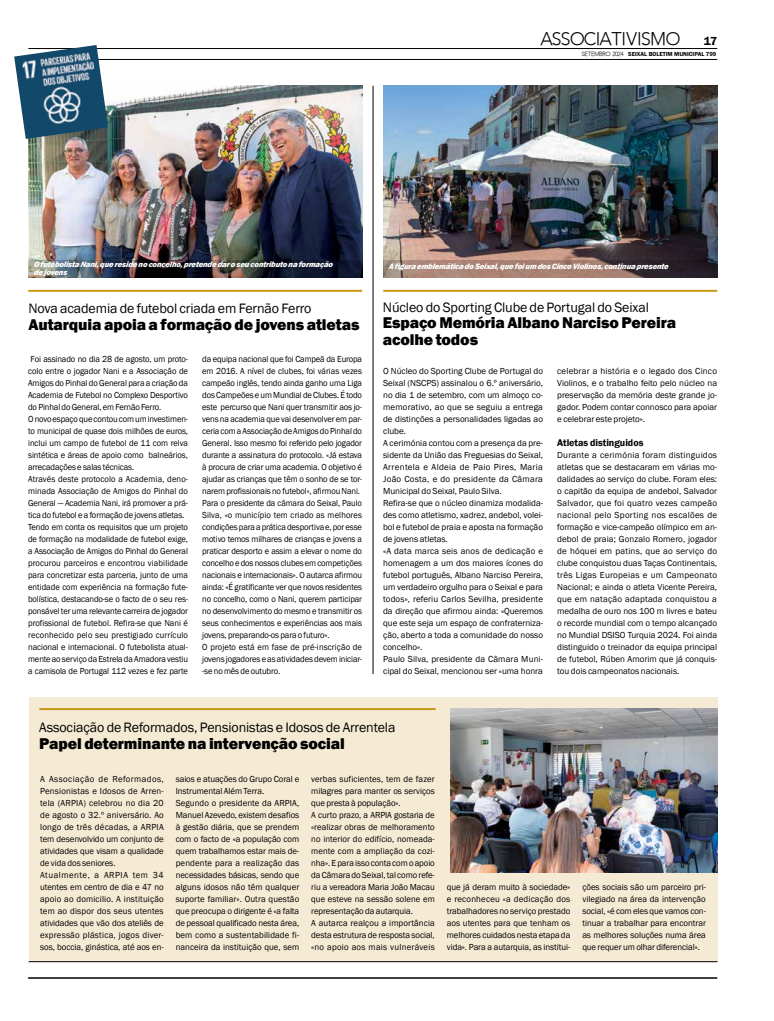
<style>
.page{position:relative;width:774px;height:1021px;background:#fff}
.page>*{position:absolute;margin:0;border:0;box-sizing:border-box;transform-origin:0 0}
.t1{font:18px "Expo Light S Si";color:#000}
.t2{font:800 16px/16.8px "Franklin Gothic";letter-spacing:-.005em;color:#000}
.t3{font:14px "Franklin Gothic";letter-spacing:-.01em;color:#000}
.t4{font:600 12px "Franklin Gothic";color:#000}
.t5{font:600 10px "Franklin Gothic";letter-spacing:-.005em;color:#000}
.t6{font:9px/12px "Franklin Gothic";letter-spacing:-.005em;color:#000;text-align:justify}
.t7{font:9px/12px "Franklin Gothic";letter-spacing:-.005em;color:#000;scale:.95 1}
.t8{font:9px/12px "Franklin Gothic";letter-spacing:.015em;color:#000}
.t9{font:italic 800 8px/8px "Franklin Gothic";letter-spacing:-.02em;color:#fff}
.t10{font:600 6px "Franklin Gothic";color:#000}
.s1{font-family:"Expo Light S Si";font-weight:400}
</style>
<div class="page">
<hr style="left:28px;top:59px;width:689px;height:1px;background:#000">
<hr style="left:28px;top:48px;width:689px;height:1px;background:#000">
<hr style="left:28px;top:977px;width:689px;height:1px;background:#000">
<div style="left:29px;top:697px;width:688px;height:264px;background:#f5ead4"></div>
<hr style="left:29px;top:961px;width:688px;height:1px;background:#000">
<img style="left:450px;top:708px;width:267px;height:164px">
<img style="left:29px;top:86px;width:333px;height:175px">
<img style="left:384px;top:86px;width:333px;height:174px">
<hr style="left:39px;top:708px;width:397px;height:2px;background:#c89913">
<hr style="left:28px;top:290px;width:334px;height:2px;background:#c89913">
<hr style="left:383px;top:290px;width:334px;height:2px;background:#c89913">
<hr style="left:373px;top:86px;width:1px;height:588px;background:#000">
<img style="left:14px;top:45px;width:94px;height:94px">
<img style="left:29px;top:261px;width:333px;height:17px">
<svg style="left:384px;top:260px;width:333px;height:17px;background:#83675f"></svg>
<h1 class="t1" style="left:541px;top:28px;width:141px">ASSOCIATIVISMO</h1>
<h3 class="t4" style="left:704px;top:34px;width:15px">17</h3>
<p class="t10" style="left:582px;top:50px;width:136px"><span class="s1">SETEMBRO 2024</span> SEIXAL BOLETIM MUNICIPAL 799</p>
<p class="t9" style="left:34px;top:261px;width:302px">O futebolista Nani, que reside no concelho, pretende daro seu contributo na formação de jovens</p>
<p class="t9" style="left:388px;top:262px;width:283px">A figura emblemática do Seixal, que foium dos Cinco Violinos, continua presente</p>
<h3 class="t3" style="left:28px;top:300px;width:285px">Nova academia de futebol criada em Fernão Ferro</h3>
<h2 class="t2" style="left:28px;top:316px;width:333px">Autarquia apoia a formação de jovens atletas</h2>
<h3 class="t3" style="left:383px;top:298px;width:267px">Núcleo do Sporting Clube de Portugal do Seixal</h3>
<h2 class="t2" style="left:383px;top:314px;width:295px">Espaço Memória Albano Narciso Pereira acolhe todos</h2>
<p class="t7" style="left:28px;top:353px;width:170px">Foi assinado no dia 28 de agosto, um proto&shy;colo entre o jogador Nani e a Associação de Amigos do Pinhal do General para a criação da Academia de Futebol no Complexo Desportivo do Pinhal do General, em Fernão Ferro.<br>O novo espaço que contou com um investimen&shy;to municipal de quase dois milhões de euros, inclui um campo de futebol de 11 com relva sintética e áreas de apoio como balneários, arrecadações e salas técnicas.<br>Através deste protocolo a Academia, deno&shy;minada Associação de Amigos do Pinhal do General — Academia Nani, irá promover a prá&shy;tica do futebol e a formação de jovens atletas.<br>Tendo em conta os requisitos que um projeto de formação na modalidade de futebol exige, a Associação de Amigos do Pinhal do General procurou parceiros e encontrou viabilidade para concretizar esta parceria, junto de uma entidade com experiência na formação fute&shy;bolística, destacando-se o facto de o seu res&shy;ponsável ter uma relevante carreira de jogador profissional de futebol. Refira-se que Nani é reconhecido pelo seu prestigiado currículo nacional e internacional. O futebolista atual&shy;mente ao serviço da Estrela da Amadora vestiu a camisola de Portugal 112 vezes e fez parte</p>
<p class="t7" style="left:202px;top:353px;width:170px">da equipa nacional que foi Campeã da Europa em 2016. A nível de clubes, foi várias vezes campeão inglês, tendo ainda ganho uma Liga dos Campeões e um Mundial de Clubes. É todo este percurso que Nani quer transmitir aos jo&shy;vens na academia que vai desenvolver em par&shy;ceria com a Associação de Amigos do Pinhal do General. Isso mesmo foi referido pelo jogador durante a assinatura do protocolo. «Já estava à procura de criar uma academia. O objetivo é ajudar as crianças que têm o sonho de se tor&shy;narem profissionais no futebol», afirmou Nani.<br>Para o presidente da câmara do Seixal, Paulo Silva, «o município tem criado as melhores condições para a prática desportiva e, por esse motivo temos milhares de crianças e jovens a praticar desporto e assim a elevar o nome do concelho e dos nossos clubes em competições nacionais e internacionais». O autarca afirmou ainda: «É gratificante ver que novos residentes no concelho, como o Nani, querem participar no desenvolvimento do mesmo e transmitir os seus conhecimentos e experiências aos mais jovens, preparando-os para o futuro».<br>O projeto está em fase de pré-inscrição de jovens jogadores e as atividades devem iniciar--se no mês de outubro.</p>
<p class="t6" style="left:383px;top:365px;width:161px;text-align:left">O Núcleo do Sporting Clube de Portugal do Seixal (NSCPS) assinalou o 6.º aniversário, no dia 1 de setembro, com um almoço co&shy;memorativo, ao que se seguiu a entrega de distinções a personalidades ligadas ao clube.<br>A cerimónia contou com a presença da pre&shy;sidente da União das Freguesias do Seixal, Arrentela e Aldeia de Paio Pires, Maria João Costa, e do presidente da Câmara Municipal do Seixal, Paulo Silva.<br>Refira-se que o núcleo dinamiza modalida&shy;des como atletismo, xadrez, andebol, volei&shy;bol e futebol de praia e aposta na formação de jovens atletas.<br>«A data marca seis anos de dedicação e homenagem a um dos maiores ícones do futebol português, Albano Narciso Pereira, um verdadeiro orgulho para o Seixal e para todos», referiu Carlos Sevilha, presidente da direção que afirmou ainda: «Queremos que este seja um espaço de confraterniza&shy;ção, aberto a toda a comunidade do nosso concelho».<br>Paulo Silva, presidente da Câmara Muni&shy;cipal do Seixal, mencionou ser «uma honra</p>
<p class="t6" style="left:557px;top:365px;width:161px">celebrar a história e o legado dos Cinco Violinos, e o trabalho feito pelo núcleo na preservação da memória deste grande jo&shy;gador. Podem contar connosco para apoiar e celebrar este projeto».</p>
<p class="t5" style="left:557px;top:436px;width:88px">Atletas distinguidos</p>
<p class="t6" style="left:557px;top:449px;width:161px">Durante a cerimónia foram distinguidos atletas que se destacaram em várias mo&shy;dalidades ao serviço do clube. Foram eles: o capitão da equipa de andebol, Salvador Salvador, que foi quatro vezes campeão nacional pelo Sporting nos escalões de formação e vice-campeão olímpico em an&shy;debol de praia; Gonzalo Romero, jogador de hóquei em patins, que ao serviço do clube conquistou duas Taças Continentais, três Ligas Europeias e um Campeonato Nacional; e ainda o atleta Vicente Pereira, que em natação adaptada conquistou a medalha de ouro nos 100 m livres e bateu o recorde mundial com o tempo alcançado no Mundial DSISO Turquia 2024. Foi ainda distinguido o treinador da equipa principal de futebol, Rúben Amorim que já conquis&shy;tou dois campeonatos nacionais.</p>
<h3 class="t3" style="left:39px;top:718px;width:358px">Associação de Reformados, Pensionistas e Idosos de Arrentela</h3>
<h2 class="t2" style="left:39px;top:734px;width:307px">Papel determinante na intervenção social</h2>
<p class="t8" style="left:40px;top:773px;width:125px">A Associação de Reformados,<br>Pensionistas e Idosos de Arren&shy;tela (ARPIA) celebrou no dia 20 de agosto o 32.º aniversário. Ao longo de três décadas, a ARPIA tem desenvolvido um conjunto de atividades que visam a qualidade de vida dos seniores.<br>Atualmente, a ARPIA tem 34 utentes em centro de dia e 47 no apoio ao domicilio. A instituição tem ao dispor dos seus utentes atividades que vão dos ateliês de expressão plástica, jogos diver&shy;sos, boccia, ginástica, até aos en-</p>
<p class="t6" style="left:176px;top:773px;width:125px;text-align:left">saios e atuações do Grupo Coral e<br>Instrumental Além Terra.<br>Segundo o presidente da ARPIA,<br>Manuel Azevedo, existem desafios à gestão diária, que se prendem com o facto de «a população com quem trabalhamos estar mais de&shy;pendente para a realização das necessidades básicas, sendo que alguns idosos não têm qualquer suporte familiar». Outra questão que preocupa o dirigente é «a falta de pessoal qualificado nesta área, bem como a sustentabilidade fi&shy;nanceira da instituição que, sem</p>
<p class="t6" style="left:311px;top:773px;width:125px;text-align:left">verbas suficientes, tem de fazer milagres para manter os serviços que presta à população».<br>A curto prazo, a ARPIA gostaria de «realizar obras de melhoramento no interior do edifício, nomeada&shy;mente com a ampliação da cozi&shy;nha». E para isso conta com o apoio da Câmara do Seixal, tal como refe&shy;riu a vereadora Maria João Macau que esteve na sessão solene em representação da autarquia.<br>A autarca realçou a importância desta estrutura de resposta social, «no apoio aos mais vulneráveis</p>
<p class="t6" style="left:447px;top:881px;width:125px">que já deram muito à sociedade» e reconheceu «a dedicação dos trabalhadores no serviço prestado aos utentes para que tenham os melhores cuidados nesta etapa da vida». Para a autarquia, as institui-</p>
<p class="t6" style="left:582px;top:881px;width:125px">ções sociais são um parceiro pri&shy;vilegiado na área da intervenção social, «é com eles que vamos con&shy;tinuar a trabalhar para encontrar as melhores soluções numa área que requer um olhar diferencial».</p>
</div>
